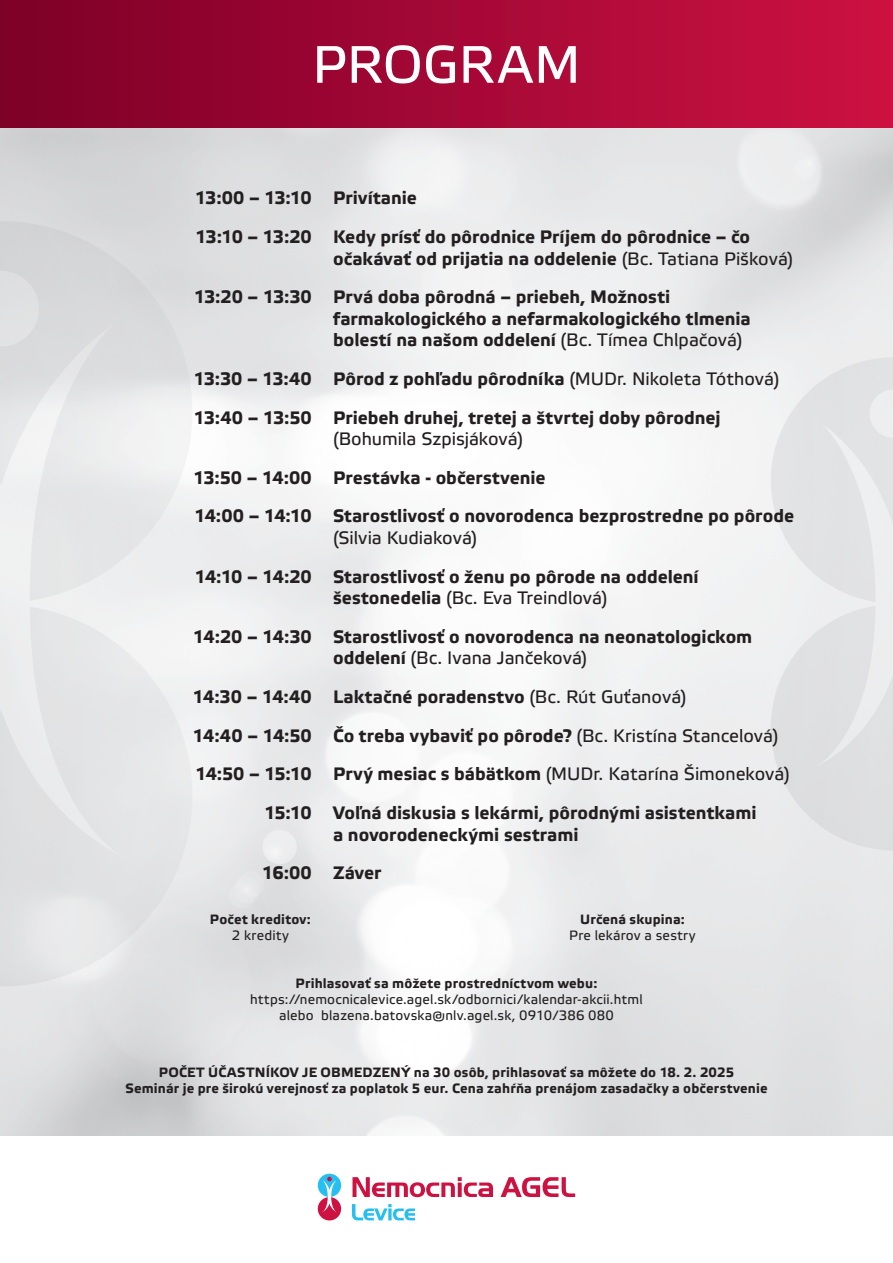
<style>
.page{position:relative;width:893px;height:1263px;background:#fff}
.page>*{position:absolute;margin:0;border:0;box-sizing:border-box;transform-origin:0 0}
.t1{font:52.5px "Etelka Text Pro";color:#fff}
.Title_Text{font:700 18px/21.6px "Etelka Text Pro";color:#231f20}
.Title_Text-2{font:18px "Etelka Text Pro";color:#231f20}
.Title_Text-3{font:700 13.5px "Etelka Text Pro";letter-spacing:.015em;color:#231f20}
.Title_Text-4{font:13.5px "Etelka Text Pro";letter-spacing:.015em;color:#231f20}
.s1{font-weight:400}
.s2{font-weight:700}
</style>
<div class="page">
<svg style="left:0;top:221px;width:192px;height:380px"></svg>
<svg style="left:0;top:607px;width:192px;height:379px;background:#e5e5e7"></svg>
<svg style="left:771px;top:357px;width:122px;height:493px;background:#e4e5e6"></svg>
<div style="left:0;top:0;width:893px;height:128px;background:linear-gradient(to right,#7d0028,#cd1142)"></div>
<svg style="left:352px;top:1177px;width:141px;height:20px"></svg>
<svg style="left:501px;top:1177px;width:74px;height:20px"></svg>
<svg style="left:352px;top:1204px;width:63px;height:16px"></svg>
<div style="left:318px;top:1174px;width:23px;height:23px;background:#26bff0;border-radius:50%"></div>
<div style="left:318px;top:1197px;width:23px;height:23px;background:#cd1141;border-radius:50%"></div>
<svg style="left:322px;top:1177px;width:15px;height:35px"></svg>
<p class="t1" style="left:312px;top:36px;width:270px">PROGRAM</p>
<p class="Title_Text" style="left:195px;top:188px;width:118px">13:00 – 13:10</p>
<p class="Title_Text" style="left:196px;top:227px;width:118px">13:10 – 13:20</p>
<p class="Title_Text" style="left:194px;top:287px;width:119px">13:20 – 13:30</p>
<p class="Title_Text" style="left:194px;top:369px;width:120px">13:30 – 13:40</p>
<p class="Title_Text" style="left:194px;top:408px;width:120px">13:40 – 13:50</p>
<p class="Title_Text" style="left:194px;top:468px;width:120px">13:50 – 14:00</p>
<p class="Title_Text" style="left:194px;top:506px;width:119px">14:00 – 14:10</p>
<p class="Title_Text" style="left:195px;top:567px;width:119px">14:10 – 14:20</p>
<p class="Title_Text" style="left:193px;top:627px;width:120px">14:20 – 14:30</p>
<p class="Title_Text" style="left:193px;top:687px;width:120px">14:30 – 14:40</p>
<p class="Title_Text" style="left:193px;top:726px;width:120px">14:40 – 14:50</p>
<p class="Title_Text" style="left:195px;top:764px;width:118px">14:50 – 15:10</p>
<p class="Title_Text" style="left:264px;top:803px;width:49px">15:10</p>
<p class="Title_Text" style="left:262px;top:863px;width:51px">16:00</p>
<p class="Title_Text" style="left:333px;top:188px;width:85px">Privítanie</p>
<p class="Title_Text" style="left:333px;top:227px;width:462px">Kedy prísť do pôrodnice Príjem do pôrodnice – čo očakávať od prijatia na oddelenie <span class="s1">(Bc. Tatiana Pišková)</span></p>
<p class="Title_Text" style="left:333px;top:287px;width:419px">Prvá doba pôrodná – priebeh, Možnosti farmakologického a nefarmakologického tlmenia bolestí na našom oddelení <span class="s1">(Bc. Tímea Chlpačová)</span></p>
<p class="Title_Text" style="left:333px;top:369px;width:448px">Pôrod z pohľadu pôrodníka <span class="s1">(MUDr. Nikoleta Tóthová)</span></p>
<p class="Title_Text" style="left:333px;top:408px;width:389px">Priebeh druhej, tretej a štvrtej doby pôrodnej <span class="s1">(Bohumila Szpisjáková)</span></p>
<p class="Title_Text" style="left:333px;top:468px;width:214px">Prestávka - občerstvenie</p>
<p class="Title_Text" style="left:333px;top:506px;width:462px">Starostlivosť o novorodenca bezprostredne po pôrode <span class="s1">(Silvia Kudiaková)</span></p>
<p class="Title_Text" style="left:333px;top:567px;width:367px">Starostlivosť o ženu po pôrode na oddelení šestonedelia <span class="s1">(Bc. Eva Treindlová)</span></p>
<p class="Title_Text" style="left:333px;top:627px;width:421px">Starostlivosť o novorodenca na neonatologickom oddelení <span class="s1">(Bc. Ivana Jančeková)</span></p>
<p class="Title_Text" style="left:333px;top:687px;width:355px">Laktačné poradenstvo <span class="s1">(Bc. Rút Guťanová)</span></p>
<p class="Title_Text" style="left:333px;top:726px;width:447px">Čo treba vybaviť po pôrode? <span class="s1">(Bc. Kristína Stancelová)</span></p>
<p class="Title_Text-2" style="left:333px;top:764px;width:458px"><span class="s2">Prvý mesiac s bábätkom</span> (MUDr. Katarína Šimoneková)</p>
<p class="Title_Text" style="left:333px;top:803px;width:425px">Voľná diskusia s lekármi, pôrodnými asistentkami a novorodeneckými sestrami</p>
<p class="Title_Text" style="left:333px;top:863px;width:50px">Záver</p>
<p class="Title_Text-3" style="left:210px;top:912px;width:102px">Počet kreditov:</p>
<p class="Title_Text-4" style="left:232px;top:928px;width:59px">2 kredity</p>
<p class="Title_Text-3" style="left:580px;top:912px;width:106px">Určená skupina:</p>
<p class="Title_Text-4" style="left:569px;top:928px;width:128px">Pre lekárov a sestry</p>
<p class="Title_Text-3" style="left:296px;top:976px;width:303px">Prihlasovať sa môžete prostredníctvom webu:</p>
<p class="Title_Text-4" style="left:250px;top:992px;width:394px">https://nemocnicalevice.agel.sk/odbornici/kalendar-akcii.html</p>
<p class="Title_Text-4" style="left:279px;top:1008px;width:336px">alebo blazena.batovska@nlv.agel.sk, 0910/386 080</p>
<p class="Title_Text-3" style="left:159px;top:1065px;width:577px">POČET ÚČASTNÍKOV JE OBMEDZENÝ na 30 osôb, prihlasovať sa môžete do 18. 2. 2025</p>
<p class="Title_Text-3" style="left:125px;top:1081px;width:644px">Seminár je pre širokú verejnosť za poplatok 5 eur. Cena zahŕňa prenájom zasadačky a občerstvenie</p>
</div>
